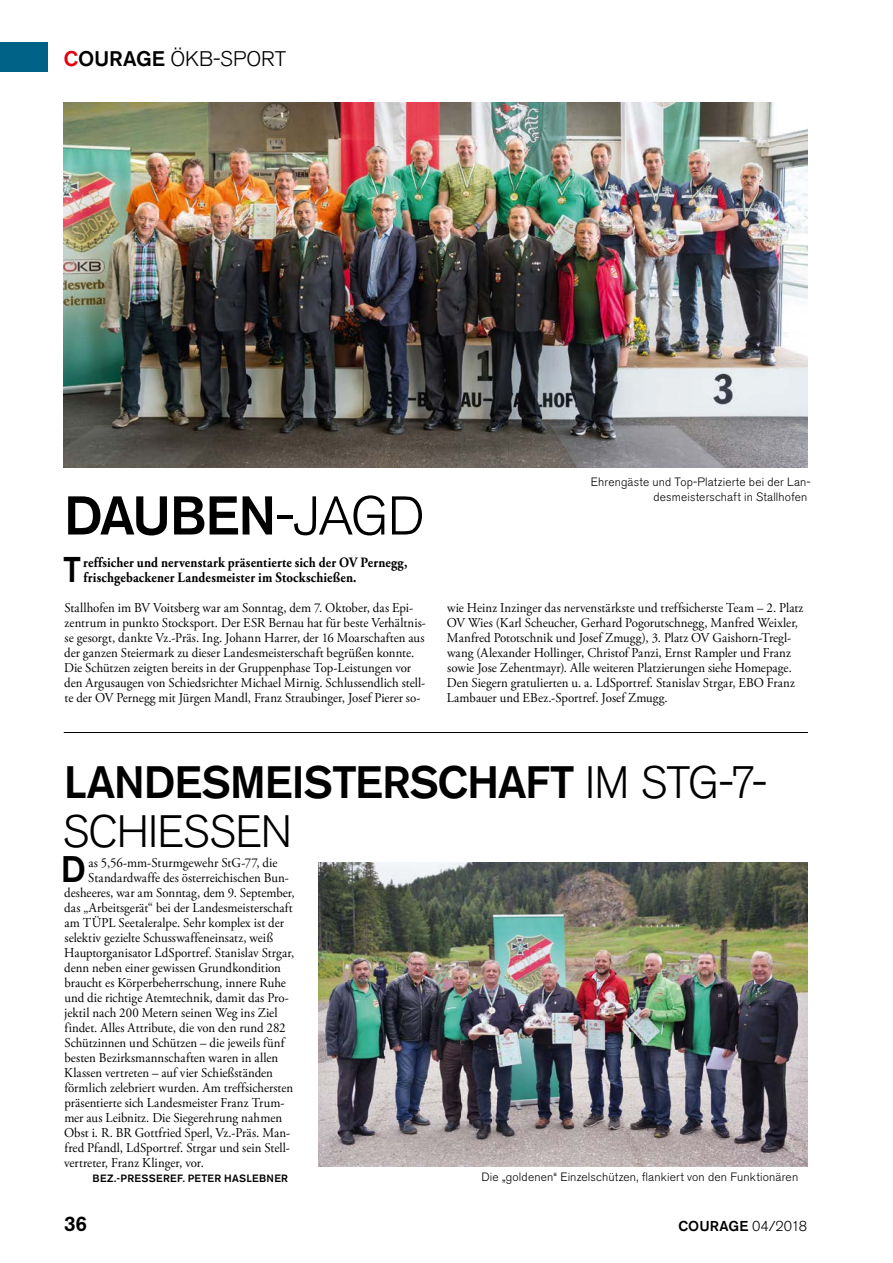
<style>
.page{position:relative;width:893px;height:1263px;background:#fff}
.page>*{position:absolute;margin:0;border:0;box-sizing:border-box;transform-origin:0 0}
.t1{font:500 54px "Akzidenz Grotesk BE";letter-spacing:-.03em;color:#000}
.t2{font:500 45px/49.5px "Akzidenz Grotesk BE";letter-spacing:-.02em;color:#000}
.t3{font:500 36.75px "Akzidenz Grotesk BE";color:#000;scale:.95 1}
.t4{font:500 35.55px "Akzidenz Grotesk BE";color:#000;scale:.9 1}
.t5{font:300 21px "Akzidenz Grotesk BE";color:#000}
.t6{font:500 21px "Akzidenz Grotesk BE";color:#000}
.t7{font:700 14.25px/15px "Adobe Garamond Pro";letter-spacing:.01em;color:#000;scale:.9 1}
.t8{font:500 14.25px "Akzidenz Grotesk BE";letter-spacing:.01em;color:#000}
.t9{font:13.5px/15px "Adobe Garamond Pro";color:#000;scale:.95 1}
.t10{font:300 12px/15px "Akzidenz Grotesk BE";letter-spacing:.015em;color:#000;text-align:right}
.t11{font:500 10.5px "Akzidenz Grotesk BE";letter-spacing:.03em;color:#000}
.s1{font-weight:500;color:#e3000f}
.s2{font-weight:500}
.s3{font-weight:300}
</style>
<div class="page">
<img style="left:64px;top:102px;width:744px;height:365px">
<img style="left:319px;top:863px;width:489px;height:303px">
<hr style="left:64px;top:732px;width:744px;height:1px;background:#000">
<div style="left:0;top:43px;width:48px;height:29px;background:#006287"></div>
<h3 class="t5" style="left:64px;top:47px;width:224px"><span class="s1">C</span><span class="s2">OURAGE</span> ÖKB-SPORT</h3>
<h1 class="t1" style="left:64px;top:482px;width:362px">DAUBEN<span class="s3">-JAGD</span></h1>
<h3 class="t4" style="left:63px;top:548px;width:21px">T</h3>
<p class="t7" style="left:83px;top:555px;width:362px">reffsicher und nervenstark präsentierte sich der OV Pernegg, frischgebackener Landesmeister im Stockschießen.</p>
<p class="t9" style="left:64px;top:601px;width:382px">Stallhofen im BV Voitsberg war am Sonntag, dem 7. Oktober, das Epi&shy;zentrum in punkto Stocksport. Der ESR Bernau hat für beste Verhältnis&shy;se gesorgt, dankte Vz.-Präs. Ing. Johann Harrer, der 16 Moarschaften aus der ganzen Steiermark zu dieser Landesmeisterschaft begrüßen konnte.<br>Die Schützen zeigten bereits in der Gruppenphase Top-Leistungen vor den Argusaugen von Schiedsrichter Michael Mirnig. Schlussendlich stell&shy;te der OV Pernegg mit Jürgen Mandl, Franz Straubinger, Josef Pierer so-</p>
<p class="t10" style="left:591px;top:475px;width:221px">Ehrengäste und Top-Platzierte bei der Lan&shy;desmeisterschaft in Stallhofen</p>
<p class="t9" style="left:447px;top:601px;width:377px">wie Heinz Inzinger das nervenstärkste und treffsicherste Team – 2. Platz OV Wies (Karl Scheucher, Gerhard Pogorutschnegg, Manfred Weixler, Manfred Pototschnik und Josef Zmugg), 3. Platz OV Gaishorn-Tregl&shy;wang (Alexander Hollinger, Christof Panzi, Ernst Rampler und Franz sowie Jose Zehentmayr). Alle weiteren Platzierungen siehe Homepage.<br>Den Siegern gratulierten u. a. LdSportref. Stanislav Strgar, EBO Franz Lambauer und EBez.-Sportref. Josef Zmugg.</p>
<h2 class="t2" style="left:63px;top:757px;width:706px">LANDESMEISTERSCHAFT <span class="s3">IM STG-7-<br>SCHIESSEN</span></h2>
<h3 class="t3" style="left:61px;top:847px;width:27px">D</h3>
<p class="t9" style="left:88px;top:856px;width:201px">as 5,56-mm-Sturmgewehr StG-77, die</p>
<p class="t9" style="left:88px;top:871px;width:213px">Standardwaffe des österreichischen Bun-</p>
<p class="t9" style="left:64px;top:886px;width:244px">desheeres, war am Sonntag, dem 9. September,</p>
<p class="t9" style="left:64px;top:901px;width:242px">das „Arbeitsgerät“ bei der Landesmeisterschaft</p>
<p class="t9" style="left:64px;top:916px;width:233px">am TÜPL Seetaleralpe. Sehr komplex ist der</p>
<p class="t9" style="left:65px;top:931px;width:221px">selektiv gezielte Schusswaffeneinsatz, weiß</p>
<p class="t9" style="left:64px;top:946px;width:244px">Hauptorganisator LdSportref. Stanislav Strgar,</p>
<p class="t9" style="left:64px;top:961px;width:230px">denn neben einer gewissen Grundkondition</p>
<p class="t9" style="left:65px;top:976px;width:235px">braucht es Körperbeherrschung, innere Ruhe</p>
<p class="t9" style="left:64px;top:991px;width:238px">und die richtige Atemtechnik, damit das Pro-</p>
<p class="t9" style="left:64px;top:1006px;width:226px">jektil nach 200 Metern seinen Weg ins Ziel</p>
<p class="t9" style="left:65px;top:1021px;width:234px">findet. Alles Attribute, die von den rund 282</p>
<p class="t9" style="left:64px;top:1036px;width:233px">Schützinnen und Schützen – die jeweils fünf</p>
<p class="t9" style="left:65px;top:1051px;width:226px">besten Bezirksmannschaften waren in allen</p>
<p class="t9" style="left:64px;top:1066px;width:221px">Klassen vertreten – auf vier Schießständen</p>
<p class="t9" style="left:65px;top:1081px;width:242px">förmlich zelebriert wurden. Am treffsichersten</p>
<p class="t9" style="left:64px;top:1096px;width:233px">präsentierte sich Landesmeister Franz Trum-</p>
<p class="t9" style="left:64px;top:1111px;width:231px">mer aus Leibnitz. Die Siegerehrung nahmen</p>
<p class="t9" style="left:64px;top:1126px;width:239px">Obst i. R. BR Gottfried Sperl, Vz.-Präs. Man-</p>
<p class="t9" style="left:65px;top:1141px;width:239px">fred Pfandl, LdSportref. Strgar und sein Stell-</p>
<p class="t9" style="left:64px;top:1156px;width:149px">vertreter, Franz Klinger, vor.</p>
<p class="t11" style="left:93px;top:1172px;width:197px">BEZ.-PRESSEREF. PETER HASLEBNER</p>
<p class="t10" style="left:481px;top:1169px;width:318px">Die „goldenen“ Einzelschützen, flankiert von den Funktionären</p>
<h3 class="t6" style="left:64px;top:1211px;width:25px">36</h3>
<p class="t8" style="left:678px;top:1217px;width:130px">COURAGE <span class="s3">04/2018</span></p>
</div>
